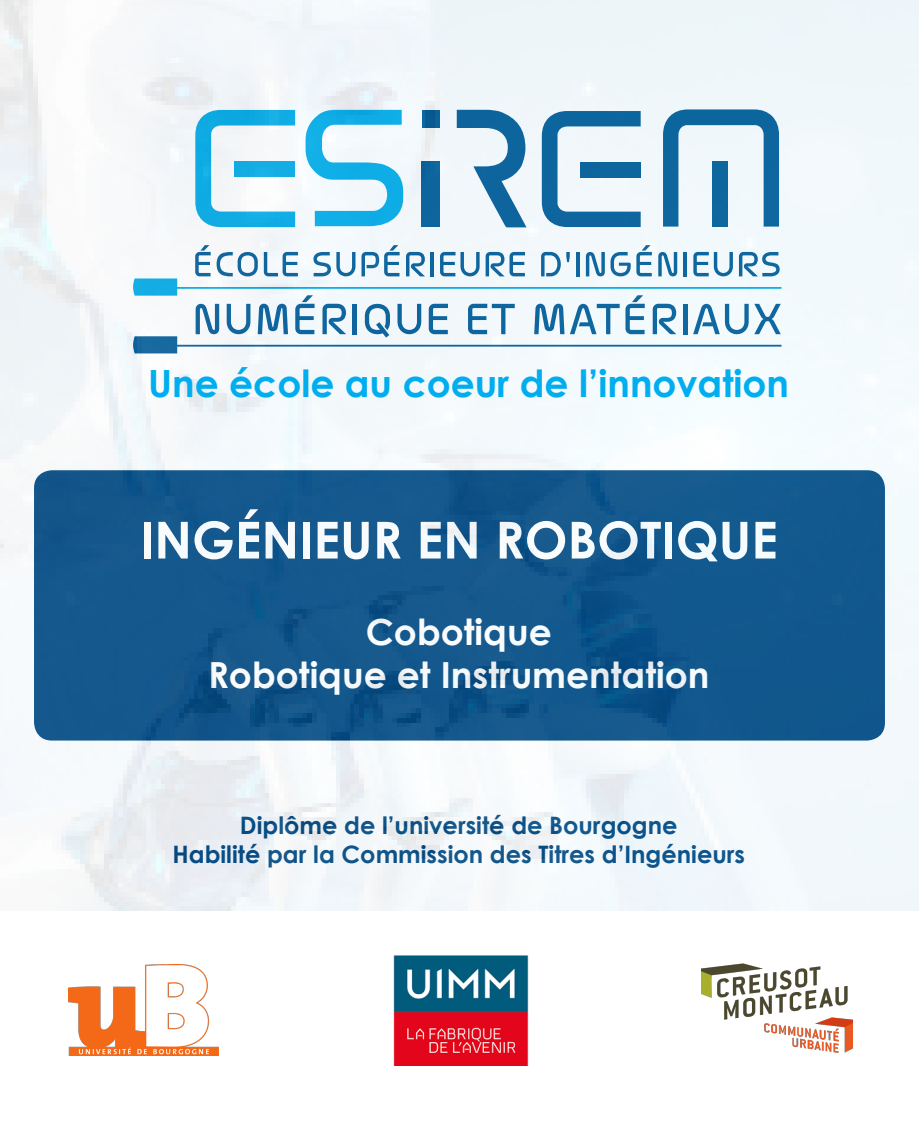
<style>
.page{position:relative;width:919px;height:1132px;background:#fff}
.page>*{position:absolute;margin:0;border:0;box-sizing:border-box;transform-origin:0 0}
.t1{font:700 51px "Century Gothic";color:#fff}
.t2{font:700 37.5px "Century Gothic";color:#00aeef}
.t3{font:700 36px/43.2px "Century Gothic";color:#fff;text-align:center}
.t4{font:700 24px/28.8px "Century Gothic";color:#014982;text-align:center}
</style>
<div class="page">
<img style="left:68px;top:964px;width:150px;height:91px">
<img style="left:393px;top:955px;width:136px;height:109px">
<img style="left:701px;top:963px;width:151px;height:89px">
<img style="left:0;top:0;width:918px;height:910px">
<h2 class="t2" style="left:148px;top:355px;width:642px">Une école au coeur de l’innovation</h2>
<h1 class="t1" style="left:140px;top:501px;width:639px">INGÉNIEUR EN ROBOTIQUE</h1>
<h3 class="t3" style="left:208px;top:608px;width:503px">Cobotique<br>Robotique et Instrumentation</h3>
<p class="t4" style="left:172px;top:809px;width:574px">Diplôme de l’université de Bourgogne<br>Habilité par la Commission des Titres d’Ingénieurs</p>
</div>
